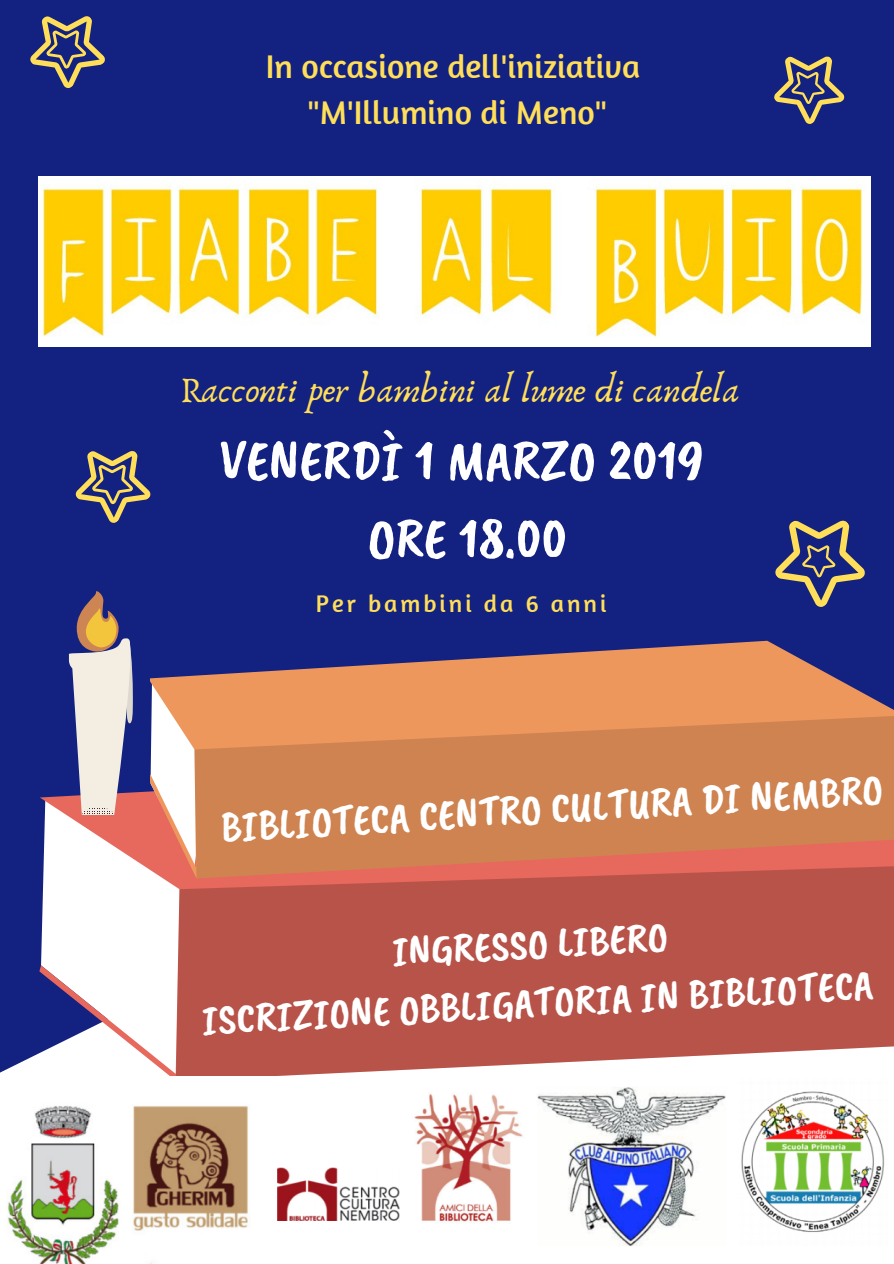
<style>
.page{position:relative;width:894px;height:1264px;background:#fff}
.page>*{position:absolute;margin:0;border:0;box-sizing:border-box;transform-origin:0 0}
.t1{font:73.2px "Lora";color:#fff}
.t2{font:57px/77.8px "Caveat Brush";color:#fff;text-align:center}
.t3{font:43.35px "Caveat Brush";color:#fff}
.t4{font:42.45px "Caveat Brush";color:#fff}
.t5{font:36.9px "Anaktoria";color:#ffde59}
.t6{font:33.6px/46.2px "Amaranth";color:#ffde59;text-align:center}
.t7{font:24.75px "Amaranth";letter-spacing:.12em;color:#ffde59}
</style>
<div class="page">
<div style="left:0;top:0;width:893px;height:1263px;background:#132180"></div>
<svg style="left:217px;top:878px;width:676px;height:198px;background:#bd5e56"></svg>
<svg style="left:217px;top:640px;width:676px;height:75px;fill:#ed975d"></svg>
<svg style="left:217px;top:715px;width:676px;height:163px;background:#d38152"></svg>
<svg style="left:41px;top:591px;width:176px;height:485px"></svg>
<img style="left:39px;top:176px;width:831px;height:170px">
<svg style="left:775px;top:520px;width:90px;height:87px"></svg>
<svg style="left:774px;top:56px;width:71px;height:68px"></svg>
<svg style="left:30px;top:16px;width:75px;height:72px"></svg>
<svg style="left:75px;top:451px;width:76px;height:72px"></svg>
<img style="left:0;top:1076px;width:893px;height:187px">
<p class="t6" style="left:266px;top:42px;width:376px">In occasione dell'iniziativa "M'Illumino di Meno"</p>
<p class="t5" style="left:180px;top:367px;width:561px">Racconti per bambini al lume di candela</p>
<h2 class="t2" style="left:219px;top:421px;width:486px">VENERDÌ 1 MARZO 2019<br>ORE 18.00</h2>
<p class="t7" style="left:316px;top:588px;width:292px">Per bambini da 6 anni</p>
<p class="t3" style="left:219px;top:798px;width:664px;rotate:-3deg">BIBLIOTECA CENTRO CULTURA DI NEMBRO</p>
<p class="t4" style="left:391px;top:924px;width:277px;rotate:-3deg">INGRESSO LIBERO</p>
<h1 class="t1" style="left:561px;top:921px;width:320px;rotate:-4deg">Prejudice</h1>
<h1 class="t1" style="left:218px;top:942px;width:327px;rotate:-4deg">Pride and</h1>
<p class="t4" style="left:201px;top:993px;width:673px;rotate:-3deg">ISCRIZIONE OBBLIGATORIA IN BIBLIOTECA</p>
</div>
